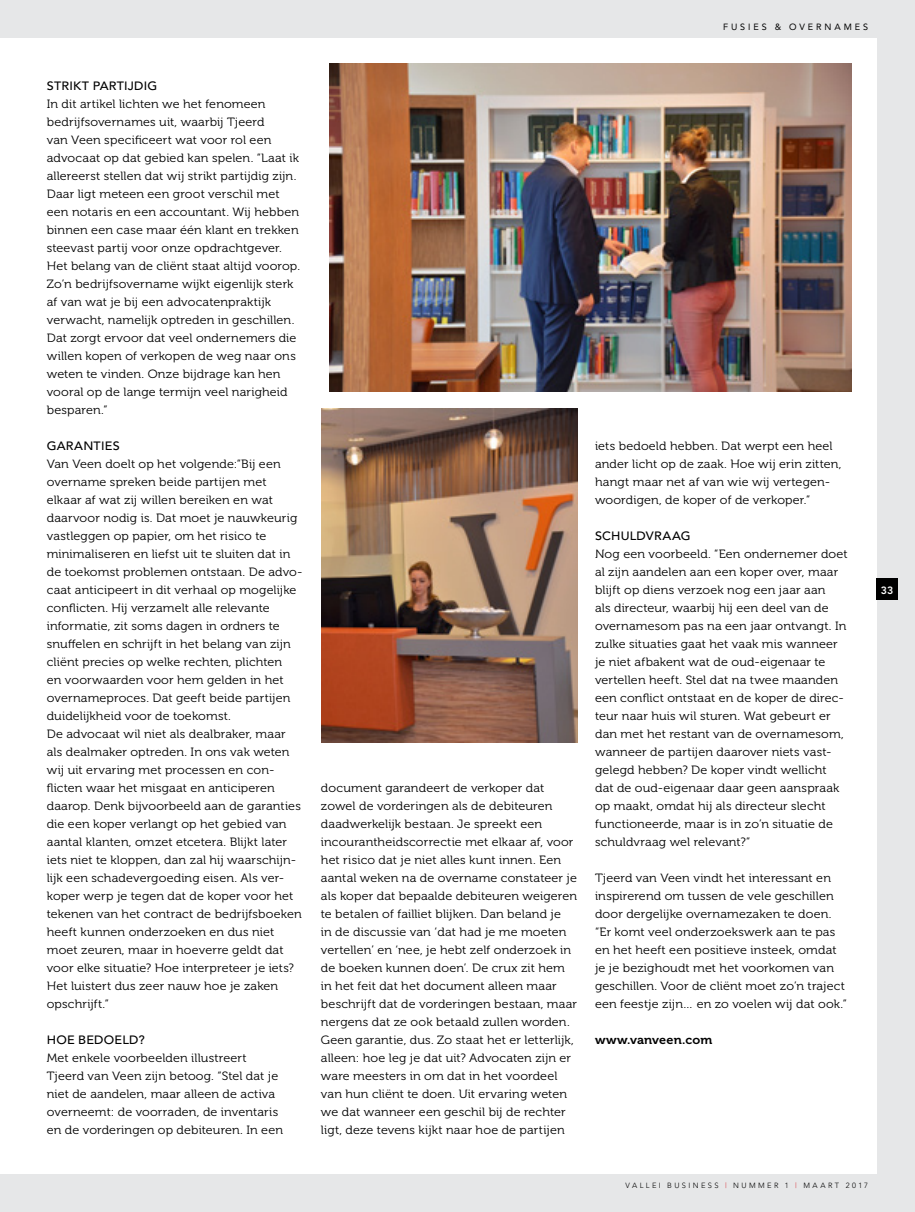
<style>
.page{position:relative;width:915px;height:1212px;background:#fff}
.page>*{position:absolute;margin:0;border:0;box-sizing:border-box;transform-origin:0 0}
.t1{font:12px/18px "Museo 300";letter-spacing:.01em;color:#000;scale:1.05 1}
.t2{font:500 12px "Avenir";letter-spacing:.015em;color:#000;scale:1.05 1}
.t3{font:12px "Museo 700";letter-spacing:.01em;color:#000;scale:1.05 1}
.t4{font:800 10.5px "Avenir";color:#fff}
.t5{font:9px "Avenir";letter-spacing:.325em;color:#000}
.t6{font:300 7.5px "Avenir";letter-spacing:.325em;color:#000}
.s1{color:#d71d24}
</style>
<div class="page">
<div style="left:1px;top:0;width:913px;height:1212px;background:#e6e7e8"></div>
<div style="left:0;top:38px;width:876px;height:1136px;background:#fff"></div>
<div style="left:876px;top:578px;width:21px;height:22px;background:#000"></div>
<img style="left:321px;top:408px;width:256px;height:334px">
<img style="left:329px;top:64px;width:521px;height:328px">
<p class="t5" style="left:723px;top:22px;width:146px">FUSIES &amp; OVERNAMES</p>
<p class="t2" style="left:47px;top:79px;width:107px">STRIKT PARTIJDIG</p>
<p class="t1" style="left:47px;top:95px;width:243px">In dit artikel lichten we het fenomeen bedrijfsovernames uit, waarbij Tjeerd<br>van Veen specificeert wat voor rol een advocaat op dat gebied kan spelen. “Laat ik allereerst stellen dat wij strikt partijdig zijn.<br>Daar ligt meteen een groot verschil met een notaris en een accountant. Wij hebben binnen een case maar één klant en trekken steevast partij voor onze opdrachtgever.<br>Het belang van de cliënt staat altijd voorop.<br>Zo’n bedrijfsovername wijkt eigenlijk sterk af van wat je bij een advocatenpraktijk verwacht, namelijk optreden in geschillen.<br>Dat zorgt ervoor dat veel ondernemers die willen kopen of verkopen de weg naar ons weten te vinden. Onze bijdrage kan hen vooral op de lange termijn veel narigheid besparen.”</p>
<p class="t2" style="left:47px;top:439px;width:71px">GARANTIES</p>
<p class="t1" style="left:47px;top:455px;width:245px">Van Veen doelt op het volgende:“Bij een overname spreken beide partijen met elkaar af wat zij willen bereiken en wat daarvoor nodig is. Dat moet je nauwkeurig vastleggen op papier, om het risico te minimaliseren en liefst uit te sluiten dat in de toekomst problemen ontstaan. De advo&shy;caat anticipeert in dit verhaal op mogelijke conflicten. Hij verzamelt alle relevante informatie, zit soms dagen in ordners te snuffelen en schrijft in het belang van zijn cliënt precies op welke rechten, plichten<br>en voorwaarden voor hem gelden in het overnameproces. Dat geeft beide partijen duidelijkheid voor de toekomst.<br>De advocaat wil niet als dealbraker, maar als dealmaker optreden. In ons vak weten wij uit ervaring met processen en con&shy;flicten waar het misgaat en anticiperen daarop. Denk bijvoorbeeld aan de garanties die een koper verlangt op het gebied van aantal klanten, omzet etcetera. Blijkt later iets niet te kloppen, dan zal hij waarschijn&shy;lijk een schadevergoeding eisen. Als ver&shy;koper werp je tegen dat de koper voor het tekenen van het contract de bedrijfsboeken heeft kunnen onderzoeken en dus niet moet zeuren, maar in hoeverre geldt dat voor elke situatie? Hoe interpreteer je iets?<br>Het luistert dus zeer nauw hoe je zaken opschrijft.”</p>
<p class="t2" style="left:47px;top:1033px;width:95px">HOE BEDOELD?</p>
<p class="t1" style="left:47px;top:1049px;width:226px">Met enkele voorbeelden illustreert Tjeerd van Veen zijn betoog. “Stel dat je niet de aandelen, maar alleen de activa overneemt: de voorraden, de inventaris en de vorderingen op debiteuren. In een</p>
<p class="t1" style="left:321px;top:779px;width:245px">document garandeert de verkoper dat zowel de vorderingen als de debiteuren daadwerkelijk bestaan. Je spreekt een incourantheidscorrectie met elkaar af, voor het risico dat je niet alles kunt innen. Een aantal weken na de overname constateer je als koper dat bepaalde debiteuren weigeren te betalen of failliet blijken. Dan beland je<br>in de discussie van ‘dat had je me moeten vertellen’ en ‘nee, je hebt zelf onderzoek in de boeken kunnen doen’. De crux zit hem in het feit dat het document alleen maar beschrijft dat de vorderingen bestaan, maar nergens dat ze ook betaald zullen worden.<br>Geen garantie, dus. Zo staat het er letterlijk, alleen: hoe leg je dat uit? Advocaten zijn er ware meesters in om dat in het voordeel van hun cliënt te doen. Uit ervaring weten we dat wanneer een geschil bij de rechter ligt, deze tevens kijkt naar hoe de partijen</p>
<p class="t1" style="left:595px;top:437px;width:236px">iets bedoeld hebben. Dat werpt een heel ander licht op de zaak. Hoe wij erin zitten, hangt maar net af van wie wij vertegen&shy;woordigen, de koper of de verkoper.”</p>
<p class="t2" style="left:595px;top:529px;width:92px">SCHULDVRAAG</p>
<p class="t1" style="left:595px;top:545px;width:242px">Nog een voorbeeld. “Een ondernemer doet al zijn aandelen aan een koper over, maar blijft op diens verzoek nog een jaar aan<br>als directeur, waarbij hij een deel van de overnamesom pas na een jaar ontvangt. In zulke situaties gaat het vaak mis wanneer je niet afbakent wat de oud-eigenaar te vertellen heeft. Stel dat na twee maanden een conflict ontstaat en de koper de direc&shy;teur naar huis wil sturen. Wat gebeurt er dan met het restant van de overnamesom, wanneer de partijen daarover niets vast&shy;gelegd hebben? De koper vindt wellicht dat de oud-eigenaar daar geen aanspraak op maakt, omdat hij als directeur slecht functioneerde, maar is in zo’n situatie de schuldvraag wel relevant?”</p>
<p class="t1" style="left:595px;top:869px;width:241px">Tjeerd van Veen vindt het interessant en inspirerend om tussen de vele geschillen door dergelijke overnamezaken te doen. “Er komt veel onderzoekswerk aan te pas en het heeft een positieve insteek, omdat je je bezighoudt met het voorkomen van geschillen. Voor de cliënt moet zo’n traject een feestje zijn… en zo voelen wij dat ook.”</p>
<p class="t3" style="left:595px;top:1033px;width:113px">www.vanveen.com</p>
<p class="t4" style="left:880px;top:584px;width:14px">33</p>
<p class="t6" style="left:625px;top:1181px;width:244px">VALLEI BUSINESS <span class="s1">|</span> NUMMER 1 <span class="s1">|</span> MAART 2017</p>
</div>
